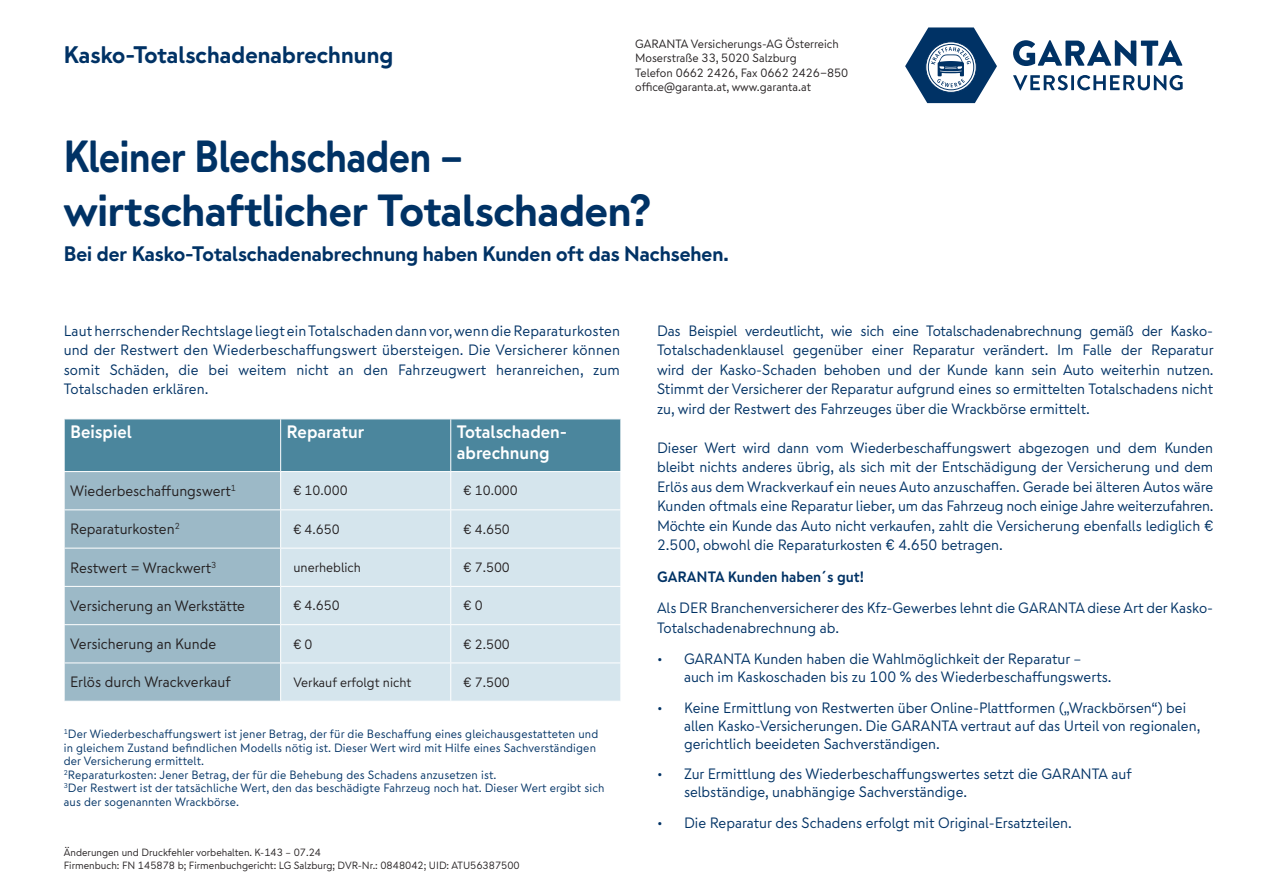
<style>
.page{position:relative;width:1263px;height:893px;background:#fff}
.page>*{position:absolute;margin:0;border:0;box-sizing:border-box;transform-origin:0 0}
.t1{font:700 45px/54px "Nuernberger Image";letter-spacing:-.005em;color:#003265;scale:.9 1}
.t2{font:700 24px "Nuernberger Image";letter-spacing:.005em;color:#003265}
.t3{font:700 21px "Nuernberger Image";color:#003265}
.t4{font:700 18px/21.6px "Nuernberger Text";color:#fff}
.t5{font:15px/19.5px "Nuernberger Text";color:#003265}
.t6{font:15px "Nuernberger Text";color:#231f20}
.t7{font:700 15px "Nuernberger Text";color:#003265}
.t8{font:13.5px "Nuernberger Text";color:#231f20}
.t9{font:12px/13.5px "Nuernberger Text";letter-spacing:.01em;color:#003265}
.t10{font:12px/14.4px "Nuernberger Text";color:#231f20}
.t11{font:10.5px/12.6px "Nuernberger Text";color:#231f20}
</style>
<div class="page">
<svg style="left:1013px;top:40px;width:169px;height:26px"></svg>
<svg style="left:905px;top:27px;width:92px;height:76px"></svg>
<hr style="left:1071px;top:75px;width:3px;height:15px;background:#003265">
<svg style="left:1013px;top:75px;width:55px;height:15px"></svg>
<svg style="left:1077px;top:75px;width:106px;height:15px"></svg>
<div style="left:65px;top:420px;width:555px;height:51px;background:#4b869d"></div>
<div style="left:65px;top:472px;width:215px;height:229px;background:#9cb9c7"></div>
<div style="left:281px;top:472px;width:339px;height:229px;background:#d5e5ed"></div>
<hr style="left:280px;top:419px;width:1px;height:52px;background:#fff">
<hr style="left:450px;top:419px;width:1px;height:52px;background:#fff">
<hr style="left:450px;top:472px;width:1px;height:37px;background:#fff">
<hr style="left:64px;top:509px;width:217px;height:1px;background:#fff">
<hr style="left:281px;top:509px;width:170px;height:1px;background:#fff">
<hr style="left:451px;top:509px;width:170px;height:1px;background:#fff">
<hr style="left:450px;top:510px;width:1px;height:38px;background:#fff">
<hr style="left:64px;top:548px;width:217px;height:1px;background:#fff">
<hr style="left:281px;top:548px;width:170px;height:1px;background:#fff">
<hr style="left:451px;top:548px;width:170px;height:1px;background:#fff">
<hr style="left:450px;top:548px;width:1px;height:38px;background:#fff">
<hr style="left:64px;top:586px;width:217px;height:1px;background:#fff">
<hr style="left:281px;top:586px;width:170px;height:1px;background:#fff">
<hr style="left:451px;top:586px;width:170px;height:1px;background:#fff">
<hr style="left:450px;top:587px;width:1px;height:37px;background:#fff">
<hr style="left:64px;top:624px;width:217px;height:1px;background:#fff">
<hr style="left:281px;top:624px;width:170px;height:1px;background:#fff">
<hr style="left:451px;top:624px;width:170px;height:1px;background:#fff">
<hr style="left:450px;top:625px;width:1px;height:38px;background:#fff">
<hr style="left:64px;top:663px;width:217px;height:1px;background:#fff">
<hr style="left:281px;top:663px;width:170px;height:1px;background:#fff">
<hr style="left:451px;top:663px;width:170px;height:1px;background:#fff">
<hr style="left:450px;top:663px;width:1px;height:38px;background:#fff">
<h2 class="t2" style="left:64px;top:37px;width:331px">Kasko-Totalschadenabrechnung</h2>
<p class="t10" style="left:635px;top:36px;width:215px">GARANTA Versicherungs-AG Österreich Moserstraße 33, 5020 Salzburg<br>Telefon 0662 2426, Fax 0662 2426-850 office@garanta.at, www.garanta.at</p>
<h1 class="t1" style="left:64px;top:128px;width:655px">Kleiner Blechschaden – wirtschaftlicher Totalschaden?</h1>
<h3 class="t3" style="left:64px;top:239px;width:666px">Bei der Kasko-Totalschadenabrechnung haben Kunden oft das Nachsehen.</h3>
<p class="t5" style="left:64px;top:321px;width:558px;text-align:justify">Laut herrschender Rechtslage liegt ein Totalschaden dann vor, wenn die Reparaturkosten und der Restwert den Wiederbeschaffungswert übersteigen. Die Versicherer können somit Schäden, die bei weitem nicht an den Fahrzeugwert heranreichen, zum Totalschaden erklären.</p>
<p class="t4" style="left:70px;top:420px;width:63px">Beispiel</p>
<p class="t4" style="left:287px;top:420px;width:79px">Reparatur</p>
<p class="t4" style="left:457px;top:420px;width:112px">Totalschaden&shy;abrechnung</p>
<p class="t6" style="left:70px;top:481px;width:167px">Wiederbeschaffungswert<sup>1</sup></p>
<p class="t8" style="left:293px;top:482px;width:56px">€ 10.000</p>
<p class="t8" style="left:463px;top:482px;width:56px">€ 10.000</p>
<p class="t6" style="left:70px;top:519px;width:111px">Reparaturkosten<sup>2</sup></p>
<p class="t8" style="left:293px;top:520px;width:48px">€ 4.650</p>
<p class="t8" style="left:463px;top:520px;width:48px">€ 4.650</p>
<p class="t6" style="left:70px;top:557px;width:148px">Restwert = Wrackwert<sup>3</sup></p>
<p class="t8" style="left:293px;top:558px;width:69px">unerheblich</p>
<p class="t8" style="left:463px;top:558px;width:48px">€ 7.500</p>
<p class="t6" style="left:70px;top:596px;width:176px">Versicherung an Werkstätte</p>
<p class="t8" style="left:293px;top:597px;width:48px">€ 4.650</p>
<p class="t8" style="left:463px;top:597px;width:21px">€ 0</p>
<p class="t6" style="left:70px;top:634px;width:148px">Versicherung an Kunde</p>
<p class="t8" style="left:293px;top:635px;width:21px">€ 0</p>
<p class="t8" style="left:463px;top:635px;width:48px">€ 2.500</p>
<p class="t6" style="left:70px;top:672px;width:162px">Erlös durch Wrackverkauf</p>
<p class="t8" style="left:293px;top:673px;width:119px">Verkauf erfolgt nicht</p>
<p class="t8" style="left:463px;top:673px;width:48px">€ 7.500</p>
<p class="t9" style="left:64px;top:727px;width:542px"><sup>1</sup>Der Wiederbeschaffungswert ist jener Betrag, der für die Beschaffung eines gleichausgestatteten und in gleichem Zustand befindlichen Modells nötig ist. Dieser Wert wird mit Hilfe eines Sachverständigen der Versicherung ermittelt.<br><sup>2</sup>Reparaturkosten: Jener Betrag, der für die Behebung des Schadens anzusetzen ist.<br><sup>3</sup>Der Restwert ist der tatsächliche Wert, den das beschädigte Fahrzeug noch hat. Dieser Wert ergibt sich aus der sogenannten Wrackbörse.</p>
<p class="t11" style="left:64px;top:846px;width:457px">Änderungen und Druckfehler vorbehalten. K-143 – 07.24<br>Firmenbuch: FN 145878 b; Firmenbuchgericht: LG Salzburg; DVR-Nr.: 0848042; UID: ATU56387500</p>
<p class="t5" style="left:657px;top:321px;width:558px;text-align:justify">Das Beispiel verdeutlicht, wie sich eine Totalschadenabrechnung gemäß der Kasko-Totalschadenklausel gegenüber einer Reparatur verändert. Im Falle der Reparatur wird der Kasko-Schaden behoben und der Kunde kann sein Auto weiterhin nutzen.<br>Stimmt der Versicherer der Reparatur aufgrund eines so ermittelten Totalschadens nicht zu, wird der Restwert des Fahrzeuges über die Wrackbörse ermittelt.</p>
<p class="t5" style="left:657px;top:438px;width:558px;text-align:justify">Dieser Wert wird dann vom Wiederbeschaffungswert abgezogen und dem Kunden bleibt nichts anderes übrig, als sich mit der Entschädigung der Versicherung und dem Erlös aus dem Wrackverkauf ein neues Auto anzuschaffen. Gerade bei älteren Autos wäre Kunden oftmals eine Reparatur lieber, um das Fahrzeug noch einige Jahre weiterzufahren.<br>Möchte ein Kunde das Auto nicht verkaufen, zahlt die Versicherung ebenfalls lediglich € 2.500, obwohl die Reparaturkosten € 4.650 betragen.</p>
<p class="t7" style="left:657px;top:566px;width:209px">GARANTA Kunden haben´s gut!</p>
<p class="t5" style="left:657px;top:598px;width:558px">Als DER Branchenversicherer des Kfz-Gewerbes lehnt die GARANTA diese Art der Kasko-<br>Totalschadenabrechnung ab.</p>
<p class="t5" style="left:684px;top:649px;width:429px;line-height:18px;text-indent:-27px">• GARANTA Kunden haben die Wahlmöglichkeit der Reparatur – auch im Kaskoschaden bis zu 100 % des Wiederbeschaffungswerts.</p>
<p class="t5" style="left:684px;top:698px;width:518px;line-height:18px;text-indent:-27px">• Keine Ermittlung von Restwerten über Online-Plattformen („Wrackbörsen“) bei allen Kasko-Versicherungen. Die GARANTA vertraut auf das Urteil von regionalen, gerichtlich beeideten Sachverständigen.</p>
<p class="t5" style="left:684px;top:765px;width:449px;line-height:18px;text-indent:-27px">• Zur Ermittlung des Wiederbeschaffungswertes setzt die GARANTA auf selbständige, unabhängige Sachverständige.</p>
<p class="t5" style="left:657px;top:813px;width:416px">• Die Reparatur des Schadens erfolgt mit Original-Ersatzteilen.</p>
</div>
